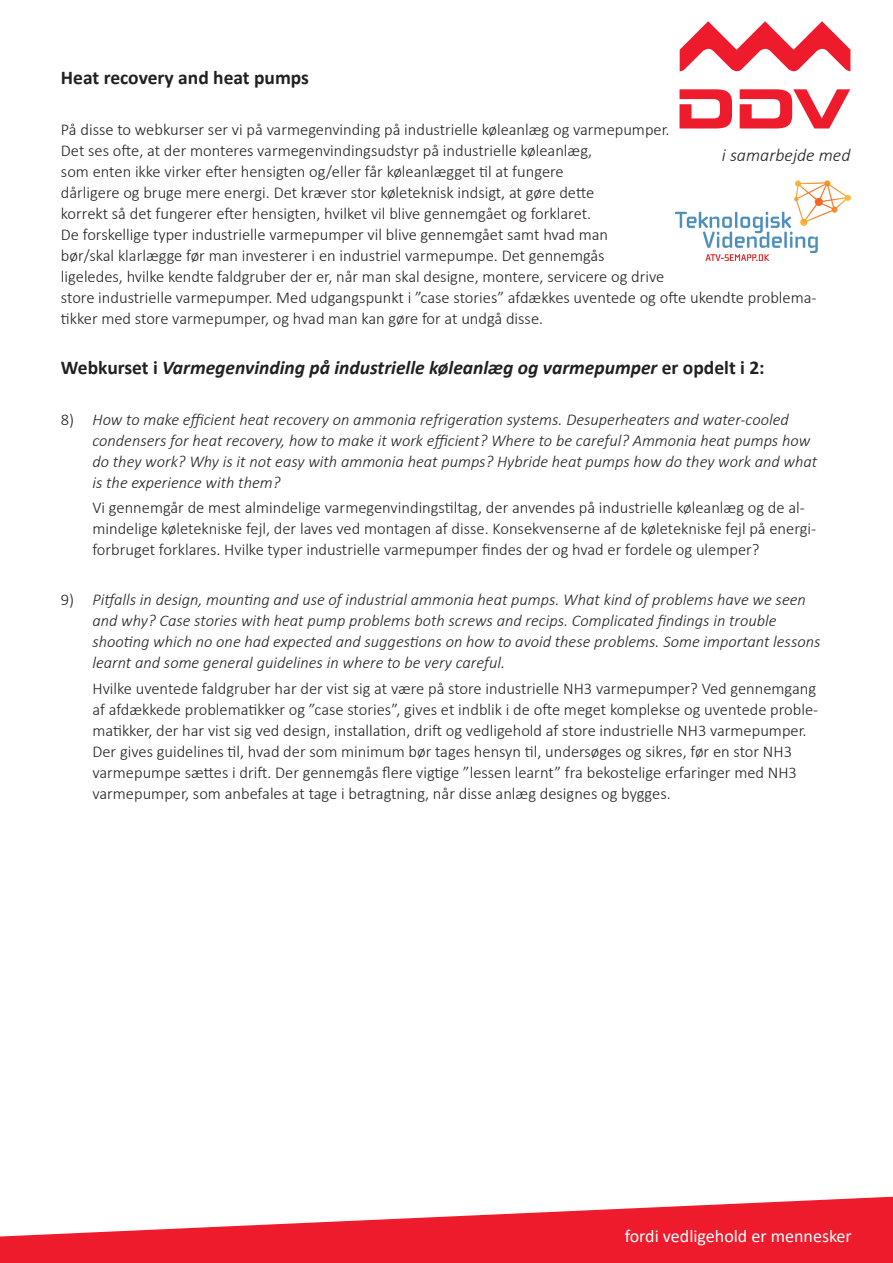
<style>
.page{position:relative;width:893px;height:1263px;background:#fff}
.page>*{position:absolute;margin:0;border:0;box-sizing:border-box;transform-origin:0 0}
.t1{font:italic 700 19.5px "Calibri";color:#231f20}
.t2{font:700 19.5px "Calibri";color:#231f20}
.t3{font:18px "Calibri";color:#fff}
.t4{font:italic 300 18px "Calibri";color:#231f20}
.t5{font:300 16.5px/21px "Calibri";color:#231f20}
.t6{font:italic 300 16.5px/21px "Calibri";color:#231f20}
.s1{font-style:normal}
</style>
<div class="page">
<svg style="left:0;top:1197px;width:893px;height:66px;fill:#ee1b2c"></svg>
<svg style="left:679px;top:89px;width:53px;height:39px"></svg>
<svg style="left:740px;top:89px;width:110px;height:39px"></svg>
<svg style="left:680px;top:21px;width:170px;height:51px"></svg>
<img style="left:675px;top:181px;width:175px;height:79px">
<p class="t2" style="left:61px;top:64px;width:250px">Heat recovery and heat pumps</p>
<p class="t5" style="left:61px;top:118px;width:757px">På disse to webkurser ser vi på varmegenvinding på industrielle køleanlæg og varmepumper.<br>Det ses ofte, at der monteres varmegenvindingsudstyr på industrielle køleanlæg,<br>som enten ikke virker efter hensigten og/eller får køleanlægget til at fungere<br>dårligere og bruge mere energi. Det kræver stor køleteknisk indsigt, at gøre dette<br>korrekt så det fungerer efter hensigten, hvilket vil blive gennemgået og forklaret.<br>De forskellige typer industrielle varmepumper vil blive gennemgået samt hvad man<br>bør/skal klarlægge før man investerer i en industriel varmepumpe. Det gennemgås<br>ligeledes, hvilke kendte faldgruber der er, når man skal designe, montere, servicere og drive<br>store industrielle varmepumper. Med udgangspunkt i ”case stories” afdækkes uventede og ofte ukendte problema&shy;tikker med store varmepumper, og hvad man kan gøre for at undgå disse.</p>
<p class="t1" style="left:61px;top:354px;width:705px"><span class="s1">Webkurset i</span> Varmegenvinding på industrielle køleanlæg og varmepumper <span class="s1">er opdelt i 2:</span></p>
<p class="t6" style="left:92px;top:408px;width:726px;text-indent:-32px"><span class="s1">8)</span> How to make efficient heat recovery on ammonia refrigeration systems. Desuperheaters and water-cooled condensers for heat recovery, how to make it work efficient? Where to be careful? Ammonia heat pumps how do they work? Why is it not easy with ammonia heat pumps? Hybride heat pumps how do they work and what is the experience with them?</p>
<p class="t5" style="left:92px;top:497px;width:725px">Vi gennemgår de mest almindelige varmegenvindingstiltag, der anvendes på industrielle køleanlæg og de al&shy;mindelige køletekniske fejl, der laves ved montagen af disse. Konsekvenserne af de køletekniske fejl på energi&shy;forbruget forklares. Hvilke typer industrielle varmepumper findes der og hvad er fordele og ulemper?</p>
<p class="t6" style="left:92px;top:589px;width:730px;text-indent:-32px"><span class="s1">9)</span> Pitfalls in design, mounting and use of industrial ammonia heat pumps. What kind of problems have we seen and why? Case stories with heat pump problems both screws and recips. Complicated findings in trouble shooting which no one had expected and suggestions on how to avoid these problems. Some important lessons learnt and some general guidelines in where to be very careful.</p>
<p class="t5" style="left:92px;top:677px;width:727px">Hvilke uventede faldgruber har der vist sig at være på store industrielle NH3 varmepumper? Ved gennemgang af afdækkede problematikker og ”case stories”, gives et indblik i de ofte meget komplekse og uventede proble&shy;matikker, der har vist sig ved design, installation, drift og vedligehold af store industrielle NH3 varmepumper.<br>Der gives guidelines til, hvad der som minimum bør tages hensyn til, undersøges og sikres, før en stor NH3 varmepumpe sættes i drift. Der gennemgås flere vigtige ”lessen learnt” fra bekostelige erfaringer med NH3 varmepumper, som anbefales at tage i betragtning, når disse anlæg designes og bygges.</p>
<p class="t4" style="left:722px;top:144px;width:130px">i samarbejde med</p>
<p class="t3" style="left:625px;top:1223px;width:229px">fordi vedligehold er mennesker</p>
</div>
